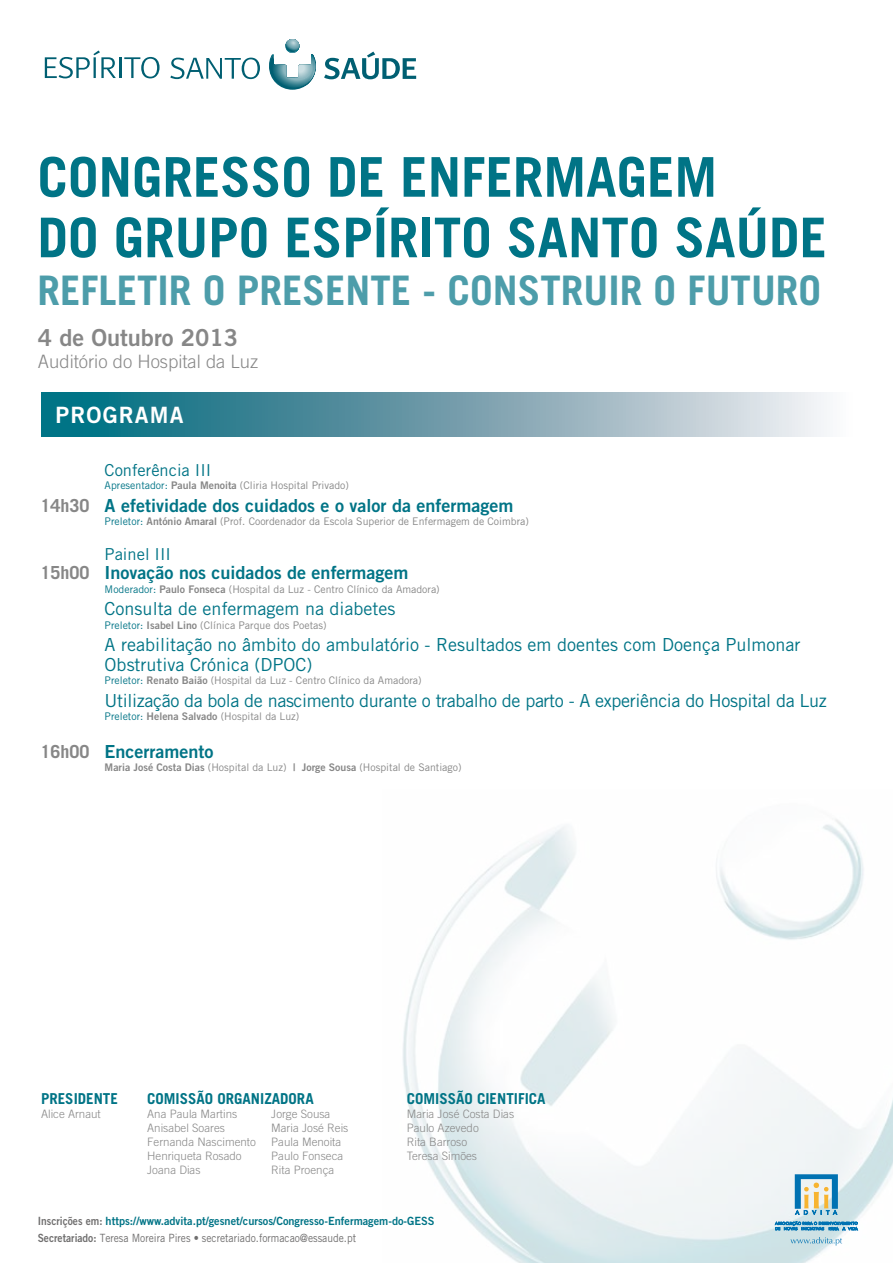
<style>
.page{position:relative;width:893px;height:1263px;background:#fff}
.page>*{position:absolute;margin:0;border:0;box-sizing:border-box;transform-origin:0 0}
.t1{font:700 54.9px/60.6px "Trade Gothic LT Std";color:#007486}
.t2{font:700 40.8px "Trade Gothic LT Std";color:#4d9daa}
.t3{font:23.4px "Trade Gothic LT Std Bd 2";color:#878787}
.t4{font:22.5px "Trade Gothic LT Std Bd 2";letter-spacing:.05em;color:#fff}
.t5{font:300 18.45px "Trade Gothic LT Std";color:#878787}
.t6{font:18px/19.5px "Trade Gothic LT Std";color:#007486}
.t7{font:18px "Trade Gothic LT Std Bd 2";color:#007486}
.t8{font:18px "Trade Gothic LT Std";letter-spacing:-.02em;color:#007486}
.t9{font:16.5px "Trade Gothic LT Std";color:#007486}
.t10{font:700 15px "Trade Gothic LT Std";color:#007486}
.t11{font:300 11.55px/14px "Trade Gothic LT Std";color:#878787}
.t12{font:11.4px "Trade Gothic LT Std Bd 2";color:#007486;scale:.96 1}
.t13{font:11.4px "Trade Gothic LT Std";color:#706f6f;scale:.9 1}
.t14{font:10.5px "Trade Gothic LT Std";color:#878787}
.s1{color:#007486}
.s2{font-family:"Trade Gothic LT Std Bd 2"}
.s3{font-family:"Trade Gothic LT Std";font-weight:700;color:#878787}
.s4{color:#706f6f}
</style>
<div class="page">
<img style="left:403px;top:819px;width:490px;height:444px">
<svg style="left:790px;top:1237px;width:52px;height:8px"></svg>
<svg style="left:795px;top:1174px;width:43px;height:41px;background:#95b9bf"></svg>
<svg style="left:775px;top:1221px;width:83px;height:10px"></svg>
<svg style="left:41px;top:392px;width:786px;height:44px;background:#70a2af"></svg>
<svg style="left:269px;top:39px;width:47px;height:51px"></svg>
<svg style="left:45px;top:50px;width:71px;height:28px"></svg>
<hr style="left:119px;top:57px;width:3px;height:21px;background:#005f72">
<svg style="left:124px;top:57px;width:36px;height:21px"></svg>
<svg style="left:170px;top:58px;width:90px;height:21px"></svg>
<svg style="left:324px;top:52px;width:92px;height:27px"></svg>
<h1 class="t1" style="left:38px;top:146px;width:791px">CONGRESSO DE ENFERMAGEM<br>DO GRUPO ESPÍRITO SANTO SAÚDE</h1>
<h2 class="t2" style="left:38px;top:265px;width:785px">REFLETIR O PRESENTE - CONSTRUIR O FUTURO</h2>
<h3 class="t3" style="left:38px;top:323px;width:202px">4 de Outubro 2013</h3>
<h3 class="t5" style="left:38px;top:350px;width:222px">Auditório do Hospital da Luz</h3>
<h3 class="t4" style="left:56px;top:401px;width:129px">PROGRAMA</h3>
<h3 class="t9" style="left:105px;top:460px;width:108px">Conferência III</h3>
<p class="t14" style="left:105px;top:479px;width:246px"><span class="s1">Apresentador:</span> <span class="s2">Paula Menoita</span> (Cliria Hospital Privado)</p>
<h3 class="t7" style="left:41px;top:494px;width:475px"><span class="s3">14h30</span> A efetividade dos cuidados e o valor da enfermagem</h3>
<p class="t14" style="left:105px;top:515px;width:426px"><span class="s1">Preletor:</span> <span class="s2">António Amaral</span> (Prof. Coordenador da Escola Superior de Enfermagem de Coimbra)</p>
<h3 class="t9" style="left:105px;top:544px;width:68px">Painel III</h3>
<h3 class="t7" style="left:41px;top:562px;width:370px"><span class="s3">15h00</span> Inovação nos cuidados de enfermagem</h3>
<p class="t14" style="left:105px;top:583px;width:337px"><span class="s1">Moderador:</span> <span class="s2">Paulo Fonseca</span> (Hospital da Luz - Centro Clínico da Amadora)</p>
<h3 class="t6" style="left:105px;top:599px;width:292px">Consulta de enfermagem na diabetes</h3>
<p class="t14" style="left:105px;top:619px;width:223px"><span class="s1">Preletor:</span> <span class="s2">Isabel Lino</span> (Clínica Parque dos Poetas)</p>
<h3 class="t6" style="left:105px;top:635px;width:697px">A reabilitação no âmbito do ambulatório - Resultados em doentes com Doença Pulmonar<br>Obstrutiva Crónica (DPOC)</h3>
<p class="t14" style="left:105px;top:674px;width:318px"><span class="s1">Preletor:</span> <span class="s2">Renato Baião</span> (Hospital da Luz - Centro Clínico da Amadora)</p>
<h3 class="t8" style="left:105px;top:689px;width:724px">Utilização da bola de nascimento durante o trabalho de parto - A experiência do Hospital da Luz</h3>
<p class="t14" style="left:105px;top:710px;width:196px"><span class="s1">Preletor:</span> <span class="s2">Helena Salvado</span> (Hospital da Luz)</p>
<h3 class="t7" style="left:41px;top:740px;width:175px"><span class="s3">16h00</span> Encerramento</h3>
<p class="t14" style="left:105px;top:761px;width:358px"><span class="s2">Maria José Costa Dias</span> (Hospital da Luz) <span class="s2">| Jorge Sousa</span> (Hospital de Santiago)</p>
<h3 class="t10" style="left:41px;top:1090px;width:78px">PRESIDENTE</h3>
<p class="t11" style="left:41px;top:1107px;width:61px">Alice Arnaut</p>
<h3 class="t10" style="left:147px;top:1090px;width:168px">COMISSÃO ORGANIZADORA</h3>
<p class="t11" style="left:147px;top:1107px;width:110px">Ana Paula Martins<br>Anisabel Soares<br>Fernanda Nascimento<br>Henriqueta Rosado<br>Joana Dias</p>
<p class="t11" style="left:271px;top:1107px;width:79px">Jorge Sousa<br>Maria José Reis<br>Paula Menoita<br>Paulo Fonseca<br>Rita Proença</p>
<h3 class="t10" style="left:407px;top:1090px;width:140px">COMISSÃO CIENTIFICA</h3>
<p class="t11" style="left:407px;top:1107px;width:109px">Maria José Costa Dias<br>Paulo Azevedo<br>Rita Barroso<br>Teresa Simões</p>
<p class="t12" style="left:38px;top:1214px;width:415px"><span class="s4">Inscrições em:</span> https://www.advita.pt/gesnet/cursos/Congresso-Enfermagem-do-GESS</p>
<p class="t13" style="left:38px;top:1231px;width:355px"><span class="s2">Secretariado:</span> Teresa Moreira Pires • secretariado.formacao@essaude.pt</p>
</div>
